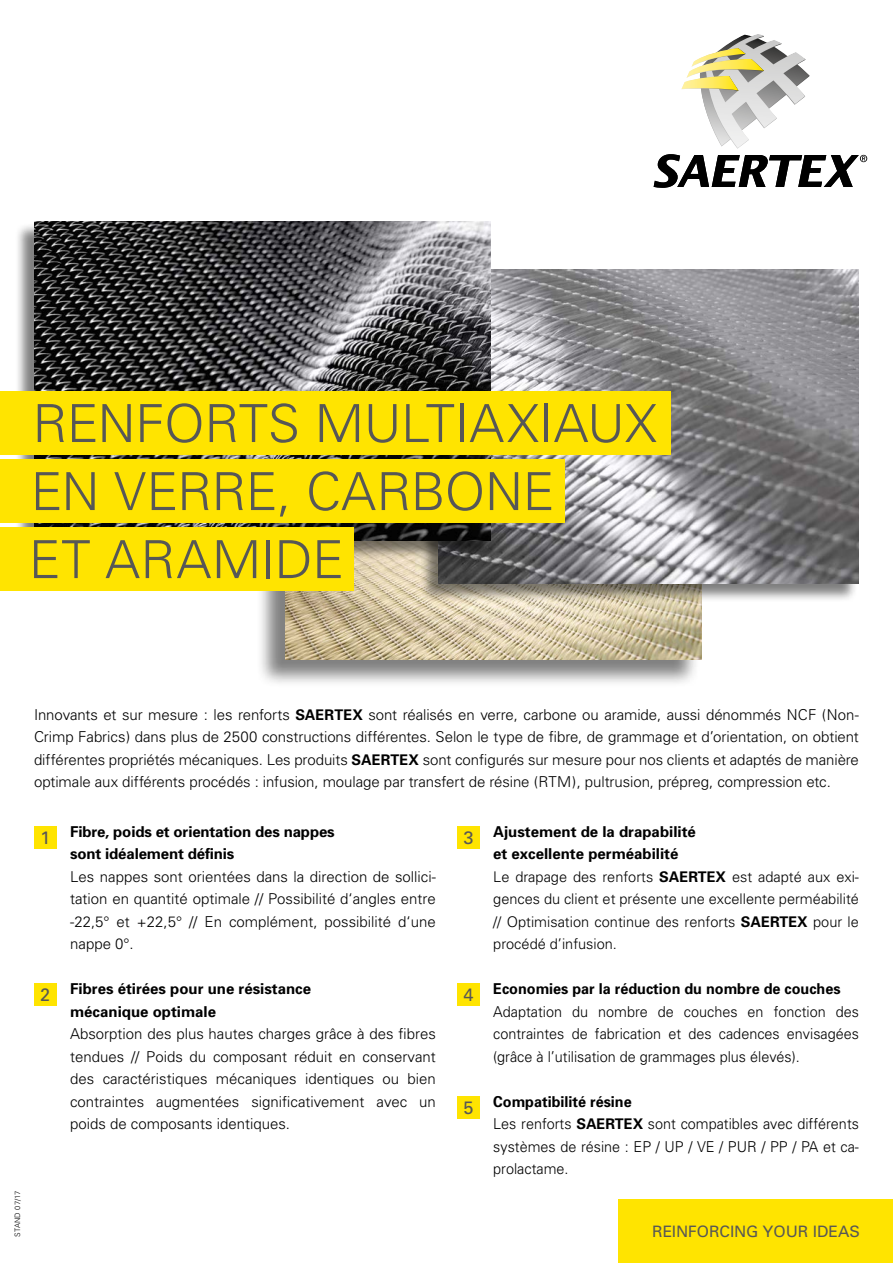
<style>
.page{position:relative;width:893px;height:1263px;background:#fff}
.page>*{position:absolute;margin:0;border:0;box-sizing:border-box;transform-origin:0 0}
.t1{font:300 52.5px/68.1px "Univers";letter-spacing:-.01em;color:#575756}
.t2{font:15.75px "Univers";color:#575756}
.t3{font:300 15px/22.5px "Univers";color:#000;text-align:justify}
.t4{font:300 15px/22.5px "Univers";color:#000;scale:.96 1}
.t5{font:700 15px/22.5px "Univers";color:#000}
.t6{font:300 14.7px/22.5px "Univers";color:#000;text-align:justify}
.t7{font:300 7.5px "Univers";letter-spacing:.02em;color:#000}
.s1{font-weight:700;font-size:14.7px}
.s2{font-weight:400;font-size:18px;color:#575756}
.s3{font-weight:700}
</style>
<div class="page">
<div style="left:619px;top:1199px;width:274px;height:64px;background:#ffe400"></div>
<svg style="left:654px;top:34px;width:213px;height:154px"></svg>
<div style="left:256px;top:471px;width:444px;height:217px;background:#000;opacity:.5"></div>
<img style="left:285px;top:560px;width:417px;height:99px">
<div style="left:419px;top:271px;width:439px;height:332px;background:#000;opacity:.5"></div>
<img style="left:439px;top:269px;width:420px;height:314px">
<div style="left:15px;top:223px;width:474px;height:337px;background:#000;opacity:.5"></div>
<img style="left:34px;top:221px;width:457px;height:319px">
<div style="left:34px;top:826px;width:23px;height:22px;background:#ffe400"></div>
<div style="left:34px;top:983px;width:23px;height:23px;background:#ffe400"></div>
<div style="left:457px;top:826px;width:23px;height:22px;background:#ffe400"></div>
<div style="left:457px;top:983px;width:23px;height:23px;background:#ffe400"></div>
<div style="left:457px;top:1096px;width:23px;height:22px;background:#ffe400"></div>
<div style="left:0;top:391px;width:670px;height:64px;background:#ffe400"></div>
<div style="left:0;top:459px;width:564px;height:64px;background:#ffe400"></div>
<div style="left:0;top:527px;width:354px;height:64px;background:#ffe400"></div>
<h1 class="t1" style="left:29px;top:389px;width:630px">RENFORTS MULTIAXIAUX<br>EN VERRE, CARBONE<br>ET ARAMIDE</h1>
<p class="t3" style="left:34px;top:703px;width:826px">Innovants et sur mesure : les renforts <span class="s1">SAERTEX</span> sont réalisés en verre, carbone ou aramide, aussi dénommés NCF (Non-Crimp Fabrics) dans plus de 2500 constructions différentes. Selon le type de fibre, de grammage et d’orientation, on obtient différentes propriétés mécaniques. Les produits <span class="s1">SAERTEX</span> sont configurés sur mesure pour nos clients et adaptés de manière optimale aux différents procédés : infusion, moulage par transfert de résine (RTM), pultrusion, prépreg, compression etc.</p>
<p class="t5" style="left:70px;top:820px;width:266px;text-indent:-30px"><span class="s2">1</span> Fibre, poids et orientation des nappes sont idéalement définis</p>
<p class="t3" style="left:70px;top:865px;width:367px">Les nappes sont orientées dans la direction de sollici&shy;tation en quantité optimale // Possibilité d‘angles entre -22,5° et +22,5° // En complément, possibilité d‘une nappe 0°.</p>
<p class="t5" style="left:70px;top:978px;width:242px;text-indent:-30px"><span class="s2">2</span> Fibres étirées pour une résistance mécanique optimale</p>
<p class="t3" style="left:70px;top:1023px;width:367px">Absorption des plus hautes charges grâce à des fibres tendues // Poids du composant réduit en conservant des caractéristiques mécaniques identiques ou bien contraintes augmentées significativement avec un poids de composants identiques.</p>
<p class="t7" style="left:13px;top:1237px;width:47px;rotate:-90deg">STAND 07/17</p>
<p class="t5" style="left:493px;top:820px;width:204px;text-indent:-30px"><span class="s2">3</span> Ajustement de la drapabilité et excellente perméabilité</p>
<p class="t6" style="left:493px;top:865px;width:367px">Le drapage des renforts <span class="s3">SAERTEX</span> est adapté aux exi&shy;gences du client et présente une excellente perméabilité // Optimisation continue des renforts <span class="s3">SAERTEX</span> pour le procédé d’infusion.</p>
<p class="t4" style="left:493px;top:978px;width:382px;text-indent:-30px"><span class="s2">4</span> <span class="s3">Economies par la réduction du nombre de couches </span>Adaptation du nombre de couches en fonction des contraintes de fabrication et des cadences envisagées (grâce à l’utilisation de grammages plus élevés).</p>
<p class="t4" style="left:493px;top:1090px;width:382px;text-indent:-30px"><span class="s2">5</span> <span class="s3">Compatibilité résine<br></span>Les renforts <span class="s1">SAERTEX</span> sont compatibles avec différents systèmes de résine : EP / UP / VE / PUR / PP / PA et ca&shy;prolactame.</p>
<p class="t2" style="left:652px;top:1222px;width:209px">REINFORCING YOUR IDEAS</p>
</div>
